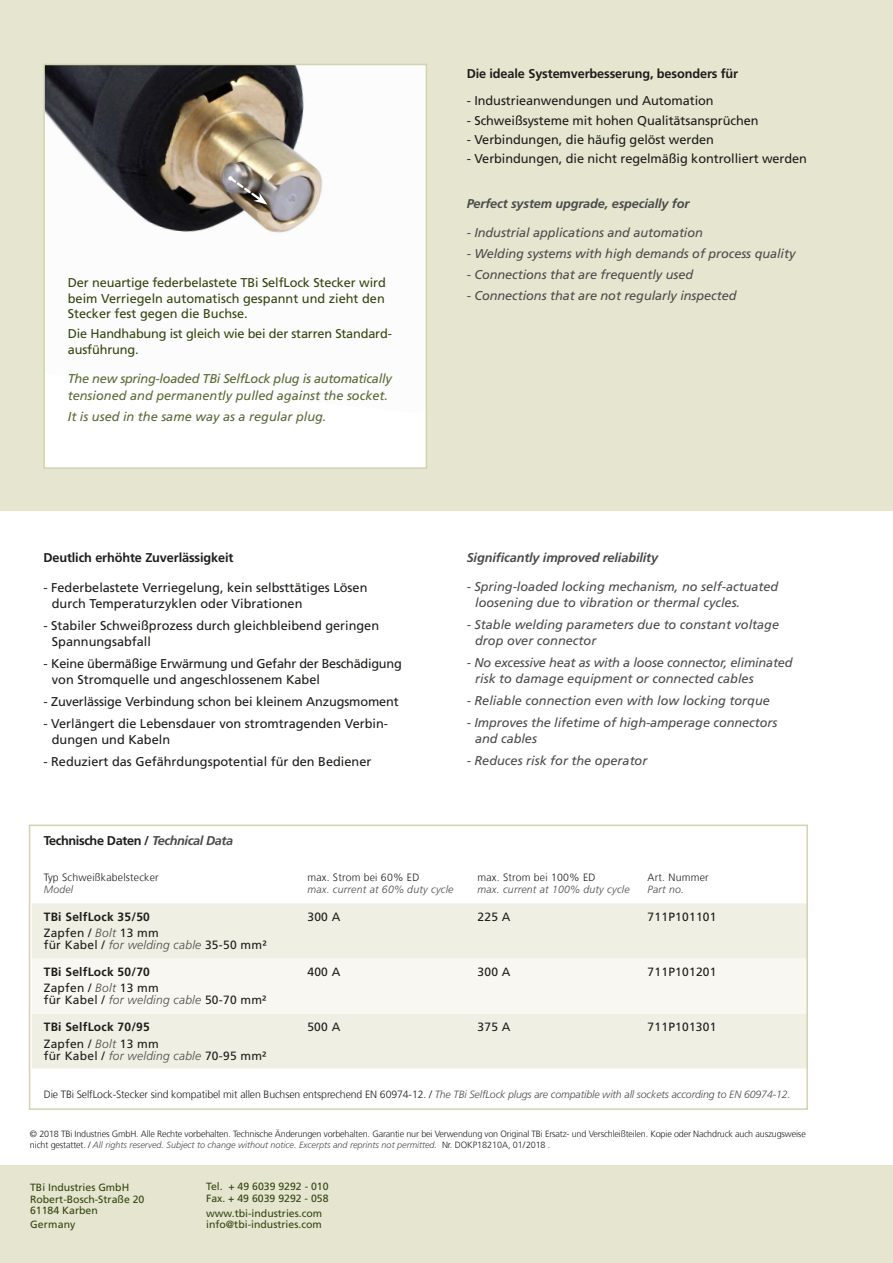
<style>
.page{position:relative;width:893px;height:1263px;background:#fff}
.page>*{position:absolute;margin:0;border:0;box-sizing:border-box;transform-origin:0 0}
.t1{font:italic 12.75px/15.8px "Frutiger LT Std";letter-spacing:-.005em;color:#4b4b4a}
.t2{font:12.75px/15.8px "Frutiger LT Std";color:#1d1d1b}
.t3{font:12.75px/15.8px "Frutiger LT Std";letter-spacing:-.01em;color:#33460f;text-align:justify}
.t4{font:italic 12.75px/16.5px "Frutiger LT Std";letter-spacing:-.02em;color:#596934}
.t5{font:12.75px/15.8px "Frutiger LT Std";letter-spacing:-.02em;color:#1d1d1b}
.t6{font:700 12.75px "Frutiger LT Std";letter-spacing:-.01em;color:#1d1d1b}
.t7{font:italic 700 12.75px "Frutiger LT Std";letter-spacing:-.01em;color:#4b4b4a}
.t8{font:italic 12.75px "Frutiger LT Std";color:#596934}
.t9{font:700 12.75px "Frutiger LT Std";letter-spacing:-.03em;color:#1d1d1b}
.t10{font:12px "Frutiger LT Std";letter-spacing:.02em;color:#1d1d1b}
.t11{font:700 12px/16.2px "Frutiger LT Std";letter-spacing:.02em;color:#1d1d1b}
.t12{font:300 10.5px "Frutiger";letter-spacing:-.01em;color:#1d1d1b}
.t13{font:10.5px/11.2px "Frutiger LT Std";color:#33460f}
.t14{font:300 10.5px "Frutiger";letter-spacing:.02em;color:#1d1d1b}
.t15{font:italic 300 10.5px "Frutiger LT Std";letter-spacing:.02em;color:#4b4b4a}
.t16{font:300 9px "Frutiger";letter-spacing:-.015em;color:#1d1d1b}
.t17{font:italic 300 9px "Frutiger LT Std";color:#4b4b4a}
.s1{font-style:italic;color:#4b4b4a}
.s2{font-weight:400}
.s3{font-weight:300;font-style:italic;color:#4b4b4a}
.s4{font-family:"Frutiger LT Std";font-style:italic;color:#4b4b4a}
.s5{font-family:"Frutiger";font-style:normal;color:#1d1d1b}
.s6{color:#1d1d1b}
</style>
<div class="page">
<div style="left:0;top:0;width:893px;height:510px;background:#e5e5d0"></div>
<div style="left:0;top:1165px;width:893px;height:98px;background:#e5e5d0"></div>
<div style="left:44px;top:64px;width:382px;height:404px;background:#fff"></div>
<img style="left:46px;top:67px;width:277px;height:166px">
<div style="left:43px;top:64px;width:384px;height:405px;border:2px solid #d3d2b1"></div>
<svg style="left:227px;top:175px;width:40px;height:30px"></svg>
<div style="left:32px;top:903px;width:773px;height:165px;background:#f0efe3"></div>
<div style="left:32px;top:959px;width:773px;height:55px;background:#f8f7f1"></div>
<div style="left:29px;top:824px;width:779px;height:286px;border:2px solid #d3d2b1"></div>
<p class="t3" style="left:68px;top:275px;width:320px">Der neuartige federbelastete TBi SelfLock Stecker wird beim Verriegeln automatisch gespannt und zieht den Stecker fest gegen die Buchse.</p>
<p class="t3" style="left:68px;top:326px;width:326px">Die Handhabung ist gleich wie bei der starren Standard&shy;ausführung.</p>
<p class="t4" style="left:68px;top:371px;width:325px">The new spring-loaded TBi SelfLock plug is automatically tensioned and permanently pulled against the socket.</p>
<p class="t8" style="left:68px;top:409px;width:260px">It is used in the same way as a regular plug.</p>
<p class="t6" style="left:467px;top:66px;width:273px">Die ideale Systemverbesserung, besonders für</p>
<p class="t2" style="left:467px;top:93px;width:249px">- Industrieanwendungen und Automation</p>
<p class="t2" style="left:467px;top:112px;width:293px">- Schweißsysteme mit hohen Qualitätsansprüchen</p>
<p class="t2" style="left:467px;top:132px;width:249px">- Verbindungen, die häufig gelöst werden</p>
<p class="t2" style="left:467px;top:151px;width:342px">- Verbindungen, die nicht regelmäßig kontrolliert werden</p>
<p class="t7" style="left:467px;top:196px;width:224px">Perfect system upgrade, especially for</p>
<p class="t1" style="left:467px;top:224px;width:238px">- Industrial applications and automation</p>
<p class="t1" style="left:467px;top:245px;width:330px">- Welding systems with high demands of process quality</p>
<p class="t1" style="left:467px;top:267px;width:228px">- Connections that are frequently used</p>
<p class="t1" style="left:467px;top:288px;width:271px">- Connections that are not regularly inspected</p>
<p class="t6" style="left:43px;top:550px;width:192px">Deutlich erhöhte Zuverlässigkeit</p>
<p class="t2" style="left:52px;top:580px;width:317px;text-indent:-9px">- Federbelastete Verriegelung, kein selbsttätiges Lösen durch Temperaturzyklen oder Vibrationen</p>
<p class="t2" style="left:52px;top:618px;width:329px;text-indent:-9px">- Stabiler Schweißprozess durch gleichbleibend geringen<br>Spannungsabfall</p>
<p class="t5" style="left:52px;top:656px;width:351px;text-indent:-9px">- Keine übermäßige Erwärmung und Gefahr der Beschädigung von Stromquelle und angeschlossenem Kabel</p>
<p class="t2" style="left:43px;top:693px;width:357px">- Zuverlässige Verbindung schon bei kleinem Anzugsmoment</p>
<p class="t2" style="left:52px;top:716px;width:338px;text-indent:-9px">- Verlängert die Lebensdauer von stromtragenden Verbin&shy;dungen und Kabeln</p>
<p class="t2" style="left:43px;top:753px;width:330px">- Reduziert das Gefährdungspotential für den Bediener</p>
<p class="t7" style="left:467px;top:550px;width:193px">Significantly improved reliability</p>
<p class="t1" style="left:475px;top:579px;width:305px;text-indent:-9px">- Spring-loaded locking mechanism, no self-actuated loosening due to vibration or thermal cycles.</p>
<p class="t1" style="left:475px;top:617px;width:305px;text-indent:-9px">- Stable welding parameters due to constant voltage drop over connector</p>
<p class="t1" style="left:475px;top:655px;width:319px;text-indent:-9px">- No excessive heat as with a loose connector, eliminated risk to damage equipment or connected cables</p>
<p class="t1" style="left:467px;top:693px;width:305px">- Reliable connection even with low locking torque</p>
<p class="t1" style="left:475px;top:715px;width:304px;text-indent:-9px">- Improves the lifetime of high-amperage connectors and cables</p>
<p class="t1" style="left:467px;top:753px;width:182px">- Reduces risk for the operator</p>
<p class="t9" style="left:44px;top:833px;width:191px">Technische Daten / <span class="s1">Technical Data</span></p>
<p class="t14" style="left:44px;top:872px;width:116px">Typ Schweißkabelstecker</p>
<p class="t15" style="left:44px;top:884px;width:31px">Model</p>
<p class="t14" style="left:307px;top:872px;width:113px">max. Strom bei 60% ED</p>
<p class="t15" style="left:307px;top:884px;width:148px">max. current at 60% duty cycle</p>
<p class="t14" style="left:477px;top:872px;width:119px">max. Strom bei 100% ED</p>
<p class="t15" style="left:477px;top:884px;width:154px">max. current at 100% duty cycle</p>
<p class="t14" style="left:648px;top:872px;width:63px">Art. Nummer</p>
<p class="t15" style="left:648px;top:884px;width:38px">Part no.</p>
<p class="t11" style="left:44px;top:909px;width:117px">TBi SelfLock 35/50<br><span class="s2">Zapfen /</span> <span class="s3">Bolt</span> <span class="s2">13 mm</span></p>
<p class="t10" style="left:44px;top:938px;width:224px">für Kabel / <span class="s3">for welding cable</span> 35-50 mm²</p>
<p class="t10" style="left:307px;top:910px;width:34px">300 A</p>
<p class="t10" style="left:477px;top:910px;width:34px">225 A</p>
<p class="t10" style="left:648px;top:910px;width:70px">711P101101</p>
<p class="t11" style="left:44px;top:964px;width:117px">TBi SelfLock 50/70<br><span class="s2">Zapfen /</span> <span class="s3">Bolt</span> <span class="s2">13 mm</span></p>
<p class="t10" style="left:44px;top:993px;width:224px">für Kabel / <span class="s3">for welding cable</span> 50-70 mm²</p>
<p class="t10" style="left:307px;top:965px;width:34px">400 A</p>
<p class="t10" style="left:477px;top:965px;width:34px">300 A</p>
<p class="t10" style="left:648px;top:965px;width:70px">711P101201</p>
<p class="t11" style="left:44px;top:1019px;width:117px">TBi SelfLock 70/95<br><span class="s2">Zapfen /</span> <span class="s3">Bolt</span> <span class="s2">13 mm</span></p>
<p class="t10" style="left:44px;top:1048px;width:224px">für Kabel / <span class="s3">for welding cable</span> 70-95 mm²</p>
<p class="t10" style="left:307px;top:1020px;width:34px">500 A</p>
<p class="t10" style="left:477px;top:1020px;width:34px">375 A</p>
<p class="t10" style="left:648px;top:1020px;width:70px">711P101301</p>
<p class="t12" style="left:44px;top:1089px;width:748px">Die TBi SelfLock-Stecker sind kompatibel mit allen Buchsen entsprechend EN 60974-12. / <span class="s4">The TBi SelfLock plugs are compatible with all sockets according to EN 60974-12.</span></p>
<p class="t16" style="left:30px;top:1129px;width:777px">© 2018 TBi Industries GmbH. Alle Rechte vorbehalten. Technische Änderungen vorbehalten. Garantie nur bei Verwendung von Original TBi Ersatz- und Verschleißteilen. Kopie oder Nachdruck auch auszugsweise</p>
<p class="t17" style="left:30px;top:1140px;width:522px"><span class="s5">nicht gestattet. /</span> All rights reserved. Subject to change without notice. Excerpts and reprints not permitted<span class="s6">.</span> <span class="s5">Nr. DOKP18210A, 01/2018 .</span></p>
<p class="t13" style="left:30px;top:1182px;width:116px">TBi Industries GmbH<br>Robert-Bosch-Straße 20<br>61184 Karben</p>
<p class="t13" style="left:30px;top:1219px;width:47px">Germany</p>
<p class="t13" style="left:206px;top:1181px;width:124px">Tel. + 49 6039 9292 - 010<br>Fax. + 49 6039 9292 - 058</p>
<p class="t13" style="left:206px;top:1208px;width:118px">www.tbi-industries.com info@tbi-industries.com</p>
</div>
